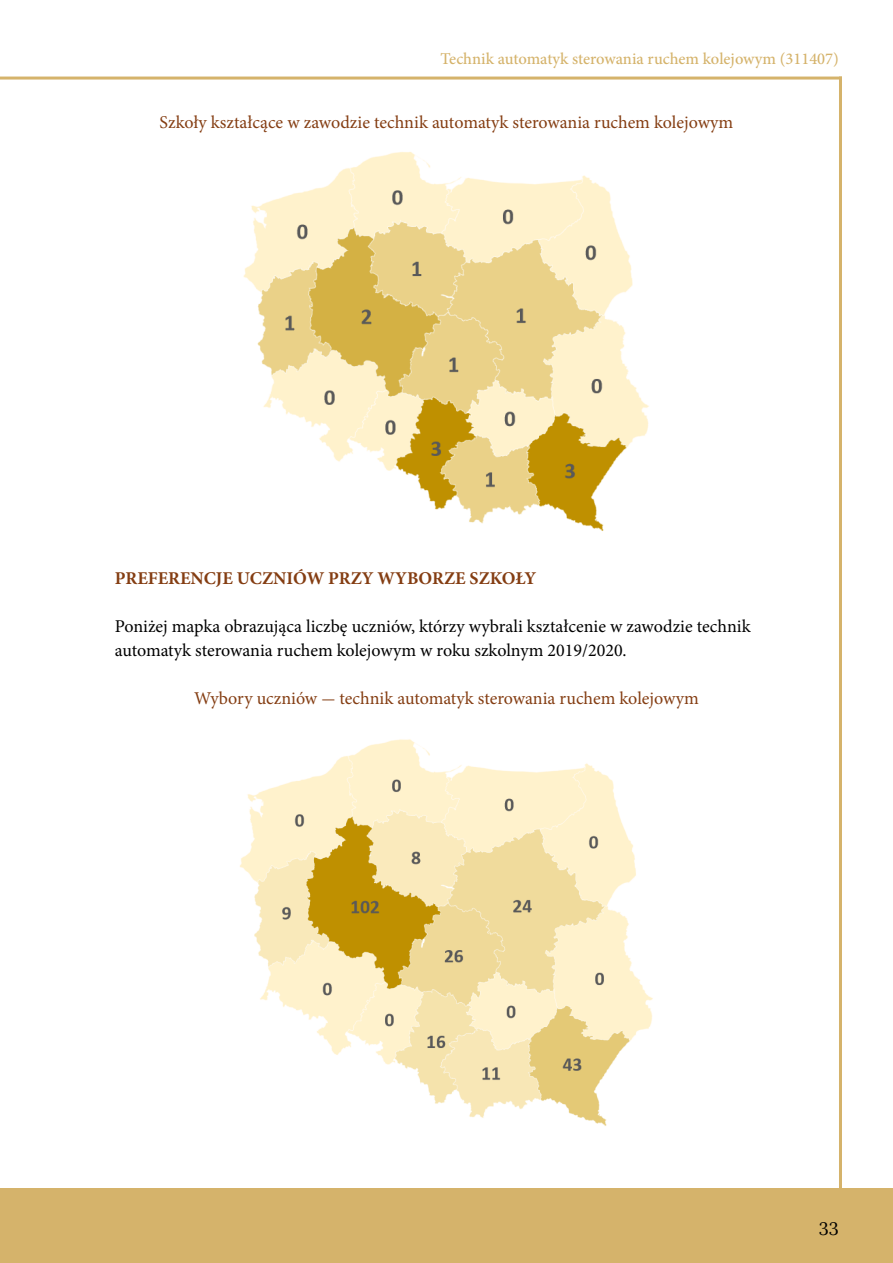
<style>
.page{position:relative;width:893px;height:1263px;background:#fff}
.page>*{position:absolute;margin:0;border:0;box-sizing:border-box;transform-origin:0 0}
.t1{font:18px/24px "Minion Pro";color:#000}
.t2{font:18px "Minion Pro";color:#843d12}
.t3{font:700 18px "Minion Pro";color:#843d12}
.t4{font:18px "Lora";color:#000}
.t5{font:500 16.5px "Minion Pro";color:#d5b36b}
</style>
<div class="page">
<div style="left:0;top:1188px;width:893px;height:75px;background:#d5b36b"></div>
<hr style="left:839px;top:77px;width:3px;height:1113px;background:#d5b36b">
<hr style="left:0;top:77px;width:842px;height:3px;background:#d5b36b">
<img style="left:243px;top:152px;width:406px;height:379px">
<img style="left:240px;top:739px;width:413px;height:387px">
<div style="left:621px;top:1106px;width:65px;height:34px;background:#fff"></div>
<p class="t5" style="left:441px;top:48px;width:400px">Technik automatyk sterowania ruchem kolejowym (311407)</p>
<p class="t2" style="left:160px;top:110px;width:575px">Szkoły kształcące w zawodzie technik automatyk sterowania ruchem kolejowym</p>
<p class="t3" style="left:115px;top:565px;width:423px">PREFERENCJE UCZNIÓW PRZY WYBORZE SZKOŁY</p>
<p class="t1" style="left:115px;top:614px;width:637px">Poniżej mapka obrazująca liczbę uczniów, którzy wybrali kształcenie w zawodzie technik automatyk sterowania ruchem kolejowym w roku szkolnym 2019/2020.</p>
<p class="t2" style="left:194px;top:686px;width:506px">Wybory uczniów - technik automatyk sterowania ruchem kolejowym</p>
<p class="t4" style="left:819px;top:1214px;width:22px">33</p>
</div>
